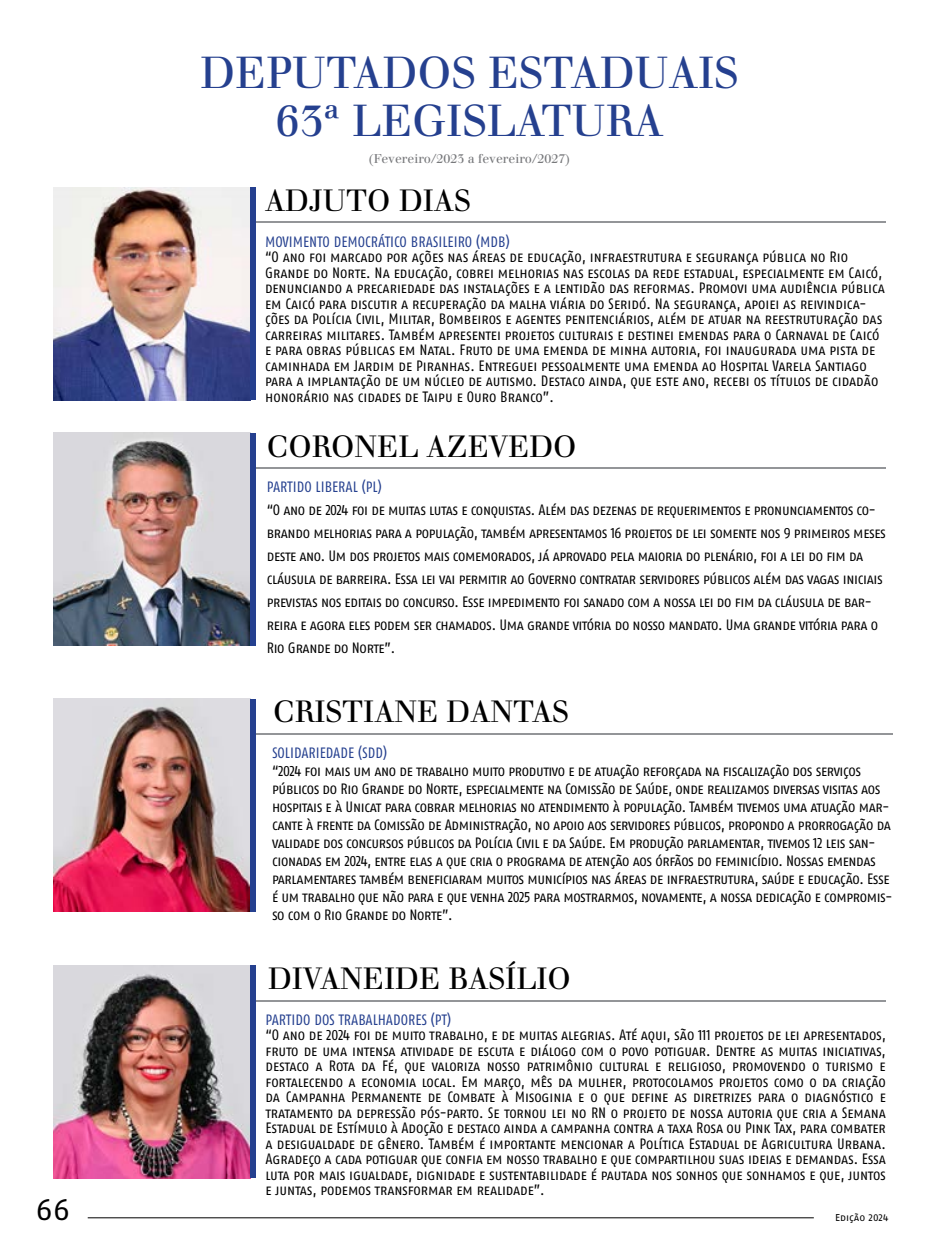
<style>
.page{position:relative;width:939px;height:1241px;background:#fff}
.page>*{position:absolute;margin:0;border:0;box-sizing:border-box;transform-origin:0 0}
.t1{font:43.75px/48.2px "Justus";color:#25408f;text-align:center}
.t2{font:30px "Justus Oldstyle";color:#000}
.t3{font:30px "Fago No Lf Caps";color:#000}
.t4{font:15px/15.5px "Fago Co Lf Caps";letter-spacing:-.02em;color:#000}
.t5{font:15px "Fago Co Lf Caps";color:#25408f}
.t6{font:12.5px "Justus";color:#77787b}
.t7{font:10px "Fago No Lf Caps";color:#000}
</style>
<div class="page">
<hr style="left:55px;top:222px;width:831px;height:1px;background:#939598">
<hr style="left:53px;top:467px;width:833px;height:1px;background:#939598">
<hr style="left:60px;top:733px;width:832px;height:1px;background:#939598">
<hr style="left:61px;top:999px;width:825px;height:2px;background:#939598">
<img style="left:53px;top:187px;width:197px;height:213px">
<div style="left:250px;top:187px;width:5px;height:213px;background:#25408f"></div>
<img style="left:53px;top:433px;width:197px;height:212px">
<div style="left:250px;top:433px;width:5px;height:212px;background:#25408f"></div>
<img style="left:53px;top:698px;width:197px;height:213px">
<div style="left:250px;top:698px;width:5px;height:213px;background:#25408f"></div>
<img style="left:53px;top:965px;width:197px;height:213px">
<div style="left:250px;top:965px;width:5px;height:213px;background:#25408f"></div>
<hr style="left:88px;top:1217px;width:726px;height:1px;background:#000">
<h2 class="t3" style="left:36px;top:1192px;width:36px">66</h2>
<h1 class="t1" style="left:200px;top:48px;width:540px">DEPUTADOS ESTADUAIS<br>63ª LEGISLATURA</h1>
<p class="t6" style="left:369px;top:151px;width:203px">(Fevereiro/2023 a fevereiro/2027)</p>
<h2 class="t2" style="left:265px;top:182px;width:207px">ADJUTO DIAS</h2>
<p class="t5" style="left:265px;top:233px;width:246px">MOVIMENTO DEMOCRÁTICO BRASILEIRO (MDB)</p>
<p class="t4" style="left:265px;top:249px;width:622px">“O ano foi marcado por ações nas áreas de educação, infraestrutura e segurança pública no Rio Grande do Norte. Na educação, cobrei melhorias nas escolas da rede estadual, especialmente em Caicó, denunciando a precariedade das instalações e a lentidão das reformas. Promovi uma audiência pública em Caicó para discutir a recuperação da malha viária do Seridó. Na segurança, apoiei as reivindica&shy;ções da Polícia Civil, Militar, Bombeiros e agentes penitenciários, além de atuar na reestruturação das carreiras militares. Também apresentei projetos culturais e destinei emendas para o Carnaval de Caicó e para obras públicas em Natal. Fruto de uma emenda de minha autoria, foi inaugurada uma pista de caminhada em Jardim de Piranhas. Entreguei pessoalmente uma emenda ao Hospital Varela Santiago para a implantação de um núcleo de autismo. Destaco ainda, que este ano, recebi os títulos de cidadão honorário nas cidades de Taipu e Ouro Branco”.</p>
<h2 class="t2" style="left:267px;top:428px;width:311px">CORONEL AZEVEDO</h2>
<p class="t5" style="left:267px;top:478px;width:116px">PARTIDO LIBERAL (PL)</p>
<p class="t4" style="left:267px;top:498px;width:621px;line-height:23px">“O ano de 2024 foi de muitas lutas e conquistas. Além das dezenas de requerimentos e pronunciamentos co&shy;brando melhorias para a população, também apresentamos 16 projetos de lei somente nos 9 primeiros meses deste ano. Um dos projetos mais comemorados, já aprovado pela maioria do plenário, foi a lei do fim da cláusula de barreira. Essa lei vai permitir ao Governo contratar servidores públicos além das vagas iniciais previstas nos editais do concurso. Esse impedimento foi sanado com a nossa lei do fim da cláusula de bar&shy;reira e agora eles podem ser chamados. Uma grande vitória do nosso mandato. Uma grande vitória para o Rio Grande do Norte”.</p>
<h2 class="t2" style="left:273px;top:693px;width:297px">CRISTIANE DANTAS</h2>
<p class="t5" style="left:272px;top:744px;width:116px">SOLIDARIEDADE (SDD)</p>
<p class="t4" style="left:272px;top:761px;width:622px;line-height:18px">“2024 foi mais um ano de trabalho muito produtivo e de atuação reforçada na fiscalização dos serviços públicos do Rio Grande do Norte, especialmente na Comissão de Saúde, onde realizamos diversas visitas aos hospitais e à Unicat para cobrar melhorias no atendimento à população. Também tivemos uma atuação mar&shy;cante à frente da Comissão de Administração, no apoio aos servidores públicos, propondo a prorrogação da validade dos concursos públicos da Polícia Civil e da Saúde. Em produção parlamentar, tivemos 12 leis san&shy;cionadas em 2024, entre elas a que cria o programa de atenção aos órfãos do feminicídio. Nossas emendas parlamentares também beneficiaram muitos municípios nas áreas de infraestrutura, saúde e educação. Esse é um trabalho que não para e que venha 2025 para mostrarmos, novamente, a nossa dedicação e compromis&shy;so com o Rio Grande do Norte”.</p>
<h2 class="t2" style="left:268px;top:960px;width:304px">DIVANEIDE BASÍLIO</h2>
<p class="t5" style="left:265px;top:1010px;width:187px">PARTIDO DOS TRABALHADORES (PT)</p>
<p class="t4" style="left:265px;top:1026px;width:622px;text-align:justify">“O ano de 2024 foi de muito trabalho, e de muitas alegrias. Até aqui, são 111 projetos de lei apresentados, fruto de uma intensa atividade de escuta e diálogo com o povo potiguar. Dentre as muitas iniciativas, destaco a Rota da Fé, que valoriza nosso patrimônio cultural e religioso, promovendo o turismo e fortalecendo a economia local. Em março, mês da mulher, protocolamos projetos como o da criação da Campanha Permanente de Combate à Misoginia e o que define as diretrizes para o diagnóstico e tratamento da depressão pós-parto. Se tornou lei no RN o projeto de nossa autoria que cria a Semana Estadual de Estímulo à Adoção e destaco ainda a campanha contra a taxa Rosa ou Pink Tax, para combater a desigualdade de gênero. Também é importante mencionar a Política Estadual de Agricultura Urbana.<br>Agradeço a cada potiguar que confia em nosso trabalho e que compartilhou suas ideias e demandas. Essa luta por mais igualdade, dignidade e sustentabilidade é pautada nos sonhos que sonhamos e que, juntos e juntas, podemos transformar em realidade”.</p>
<p class="t7" style="left:835px;top:1211px;width:55px">Edição 2024</p>
</div>
